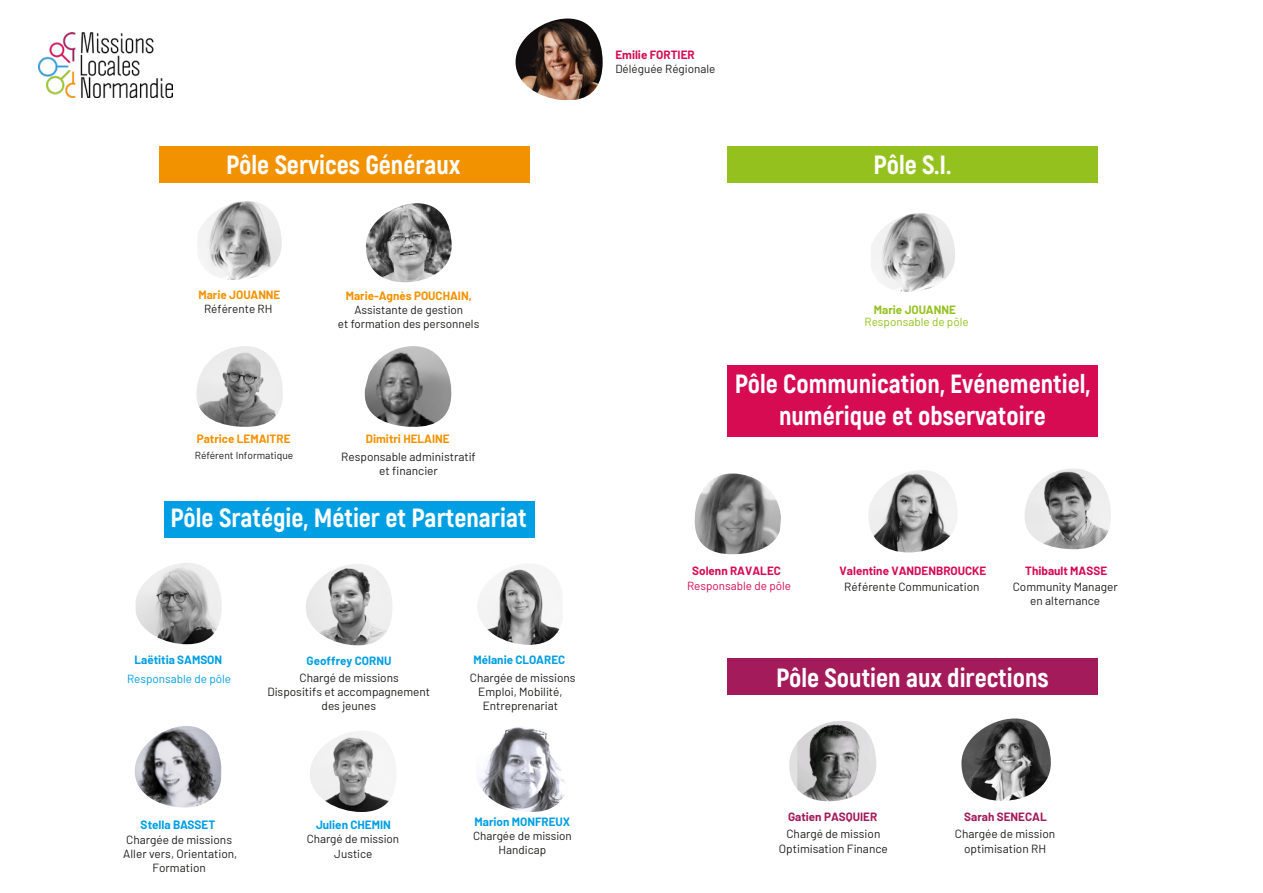
<style>
.page{position:relative;width:1263px;height:893px;background:#fff}
.page>*{position:absolute;margin:0;border:0;box-sizing:border-box;transform-origin:0 0}
.t1{font:800 26.4px/31.7px "Akrobat";color:#fff;text-align:center}
.t2{font:11.85px/14.2px "Barlow";color:#1d1d1b;text-align:center}
.t3{font:700 11.85px "Barlow";color:#009fe3}
.t4{font:11.7px/13.8px "Barlow";color:#1d1d1b;text-align:center}
.t5{font:700 11.7px "Barlow";color:#009fe3}
.t6{font:700 11.7px "Barlow";color:#f39200}
.t7{font:700 11.7px "Barlow";color:#d60b52}
.t8{font:700 11.7px "Barlow";color:#a31b5b}
.t9{font:11.7px "Barlow";color:#009fe3}
.t10{font:11.7px "Barlow";color:#d60b52}
.t11{font:11.7px "Barlow";color:#95c11f}
.t12{font:700 11.7px "Barlow";color:#95c11f}
.t13{font:10.2px "Barlow";color:#1d1d1b}
</style>
<div class="page">
<img style="left:366px;top:203px;width:86px;height:79px">
<img style="left:134px;top:726px;width:87px;height:82px">
<img style="left:310px;top:731px;width:86px;height:81px;border-radius:36px">
<img style="left:476px;top:724px;width:93px;height:88px;border-radius:39px">
<div style="left:159px;top:146px;width:370px;height:37px;background:#f39200"></div>
<div style="left:164px;top:502px;width:370px;height:36px;background:#009fe3"></div>
<img style="left:694px;top:474px;width:87px;height:81px">
<svg style="left:789px;top:742px;width:87px;height:46px"></svg>
<img style="left:797px;top:721px;width:75px;height:80px">
<div style="left:728px;top:146px;width:370px;height:37px;background:#95c11f"></div>
<div style="left:728px;top:365px;width:370px;height:72px;background:#d60b52"></div>
<div style="left:728px;top:659px;width:370px;height:36px;background:#a31b5b"></div>
<img style="left:515px;top:19px;width:88px;height:81px">
<img style="left:364px;top:346px;width:88px;height:81px">
<img style="left:196px;top:346px;width:87px;height:81px">
<img style="left:961px;top:718px;width:90px;height:83px">
<img style="left:478px;top:564px;width:82px;height:81px">
<img style="left:198px;top:201px;width:84px;height:79px">
<img style="left:871px;top:213px;width:84px;height:79px">
<img style="left:868px;top:470px;width:89px;height:82px">
<img style="left:1024px;top:468px;width:87px;height:82px">
<img style="left:136px;top:563px;width:86px;height:81px">
<img style="left:306px;top:564px;width:86px;height:81px;border-radius:37px">
<img style="left:39px;top:32px;width:133px;height:66px">
<h1 class="t1" style="left:226px;top:149px;width:236px">Pôle Services Généraux</h1>
<p class="t7" style="left:615px;top:48px;width:81px">Emilie FORTIER</p>
<p class="t4" style="left:615px;top:62px;width:102px">Déléguée Régionale</p>
<h1 class="t1" style="left:874px;top:149px;width:79px">Pôle S.I.</h1>
<p class="t6" style="left:198px;top:288px;width:83px">Marie JOUANNE</p>
<p class="t4" style="left:204px;top:302px;width:70px">Référente RH</p>
<p class="t6" style="left:197px;top:432px;width:95px">Patrice LEMAITRE</p>
<p class="t13" style="left:195px;top:449px;width:100px">Référent Informatique</p>
<p class="t6" style="left:346px;top:289px;width:128px">Marie-Agnès POUCHAIN,</p>
<p class="t4" style="left:338px;top:303px;width:143px">Assistante de gestion<br>et formation des personnels</p>
<p class="t6" style="left:366px;top:432px;width:85px">Dimitri HELAINE</p>
<p class="t2" style="left:341px;top:449px;width:136px">Responsable administratif et financier</p>
<h1 class="t1" style="left:170px;top:502px;width:358px">Pôle Sratégie, Métier et Partenariat</h1>
<p class="t5" style="left:134px;top:652px;width:89px">Laëtitia SAMSON</p>
<p class="t5" style="left:307px;top:653px;width:86px">Geoffrey CORNU</p>
<p class="t9" style="left:127px;top:671px;width:106px">Responsable de pôle</p>
<p class="t2" style="left:267px;top:670px;width:164px">Chargé de missions<br>Dispositifs et accompagnement des jeunes</p>
<p class="t5" style="left:473px;top:652px;width:93px">Mélanie CLOAREC</p>
<p class="t2" style="left:470px;top:670px;width:107px">Chargée de missions<br>Emploi, Mobilité,<br>Entreprenariat</p>
<p class="t3" style="left:141px;top:817px;width:76px">Stella BASSET</p>
<p class="t2" style="left:123px;top:832px;width:116px">Chargée de missions<br>Aller vers, Orientation,<br>Formation</p>
<p class="t5" style="left:316px;top:818px;width:76px">Julien CHEMIN</p>
<p class="t4" style="left:307px;top:832px;width:94px;line-height:14.5px">Chargé de mission<br>Justice</p>
<p class="t5" style="left:474px;top:814px;width:97px">Marion MONFREUX</p>
<p class="t4" style="left:473px;top:828px;width:100px">Chargée de mission<br>Handicap</p>
<p class="t12" style="left:874px;top:302px;width:83px">Marie JOUANNE</p>
<p class="t11" style="left:864px;top:315px;width:106px">Responsable de pôle</p>
<h1 class="t1" style="left:735px;top:368px;width:357px">Pôle Communication, Evénementiel, numérique et observatoire</h1>
<p class="t7" style="left:692px;top:563px;width:90px">Solenn RAVALEC</p>
<p class="t7" style="left:840px;top:563px;width:148px">Valentine VANDENBROUCKE</p>
<p class="t10" style="left:687px;top:579px;width:106px">Responsable de pôle</p>
<p class="t2" style="left:844px;top:579px;width:137px">Référente Communication</p>
<p class="t7" style="left:1025px;top:563px;width:83px">Thibault MASSE</p>
<p class="t2" style="left:1013px;top:579px;width:106px">Community Manager en alternance</p>
<h1 class="t1" style="left:776px;top:661px;width:274px">Pôle Soutien aux directions</h1>
<p class="t8" style="left:788px;top:810px;width:91px">Gatien PASQUIER</p>
<p class="t2" style="left:779px;top:827px;width:110px">Chargé de mission<br>Optimisation Finance</p>
<p class="t8" style="left:964px;top:809px;width:84px">Sarah SENECAL</p>
<p class="t2" style="left:955px;top:827px;width:102px">Chargée de mission optimisation RH</p>
</div>
